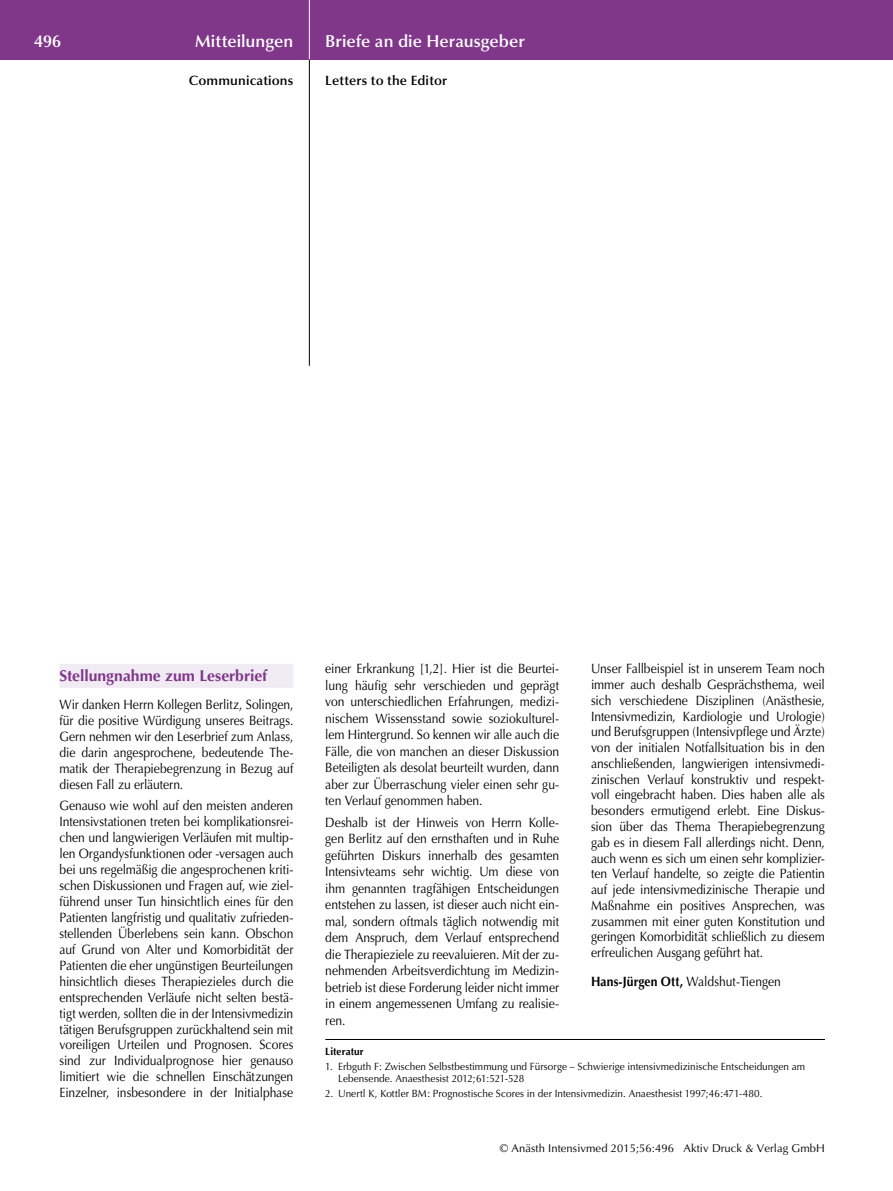
<style>
.page{position:relative;width:893px;height:1191px;background:#fff}
.page>*{position:absolute;margin:0;border:0;box-sizing:border-box;transform-origin:0 0}
.t1{font:600 17.25px "Optima";color:#fff}
.t2{font:700 15.75px "Optima";color:#803689}
.t3{font:13.5px/15.9px "Optima";letter-spacing:-.005em;color:#000;text-align:justify;scale:.9 1}
.t4{font:600 13.5px "Optima";letter-spacing:.01em;color:#000}
.t5{font:11.25px "Optima";letter-spacing:.005em;color:#000}
.t6{font:10.5px/12px "Optima";letter-spacing:.005em;color:#000;scale:.95 1}
.t7{font:700 10.5px "Optima";letter-spacing:.01em;color:#000;scale:.95 1}
.s1{font-weight:700}
</style>
<div class="page">
<div style="left:0;top:0;width:893px;height:60px;background:#803689"></div>
<hr style="left:309px;top:0;width:1px;height:60px;background:#fff">
<hr style="left:309px;top:60px;width:1px;height:306px;background:#000">
<div style="left:60px;top:664px;width:233px;height:24px;background:#f1ebf4"></div>
<hr style="left:325px;top:1039px;width:500px;height:1px;background:#000">
<p class="t1" style="left:34px;top:31px;width:29px">496</p>
<p class="t1" style="left:195px;top:31px;width:100px">Mitteilungen</p>
<p class="t4" style="left:189px;top:73px;width:106px">Communications</p>
<p class="t1" style="left:325px;top:31px;width:201px">Briefe an die Herausgeber</p>
<p class="t4" style="left:325px;top:73px;width:123px">Letters to the Editor</p>
<p class="t2" style="left:60px;top:666px;width:209px">Stellungnahme zum Leserbrief</p>
<p class="t3" style="left:60px;top:696px;width:261px">Wir danken Herrn Kollegen Berlitz, Solingen, für die positive Würdigung unseres Beitrags.<br>Gern nehmen wir den Leserbrief zum Anlass, die darin angesprochene, bedeutende The&shy;matik der Therapiebegrenzung in Bezug auf diesen Fall zu erläutern.</p>
<p class="t3" style="left:60px;top:797px;width:261px">Genauso wie wohl auf den meisten anderen Intensivstationen treten bei komplikationsrei&shy;chen und langwierigen Verläufen mit multip&shy;len Organdysfunktionen oder -versagen auch bei uns regelmäßig die angesprochenen kriti&shy;schen Diskussionen und Fragen auf, wie ziel&shy;führend unser Tun hinsichtlich eines für den Patienten langfristig und qualitativ zufrieden&shy;stellenden Überlebens sein kann. Obschon auf Grund von Alter und Komorbidität der Patienten die eher ungünstigen Beurteilungen hinsichtlich dieses Therapiezieles durch die entsprechenden Verläufe nicht selten bestä&shy;tigt werden, sollten die in der Intensivmedizin tätigen Berufsgruppen zurückhaltend sein mit voreiligen Urteilen und Prognosen. Scores sind zur Individualprognose hier genauso limitiert wie die schnellen Einschätzungen Einzelner, insbesondere in der Initialphase</p>
<p class="t3" style="left:325px;top:661px;width:261px;line-height:16.5px">einer Erkrankung [1,2]. Hier ist die Beurtei&shy;lung häufig sehr verschieden und geprägt von unterschiedlichen Erfahrungen, medizi&shy;nischem Wissensstand sowie soziokulturel&shy;lem Hintergrund. So kennen wir alle auch die Fälle, die von manchen an dieser Diskussion Beteiligten als desolat beurteilt wurden, dann aber zur Überraschung vieler einen sehr gu&shy;ten Verlauf genommen haben.</p>
<p class="t3" style="left:325px;top:814px;width:261px;line-height:16.5px">Deshalb ist der Hinweis von Herrn Kolle&shy;gen Berlitz auf den ernsthaften und in Ruhe geführten Diskurs innerhalb des gesamten Intensivteams sehr wichtig. Um diese von ihm genannten tragfähigen Entscheidungen entstehen zu lassen, ist dieser auch nicht ein&shy;mal, sondern oftmals täglich notwendig mit dem Anspruch, dem Verlauf entsprechend die Therapieziele zu reevaluieren. Mit der zu&shy;nehmenden Arbeitsverdichtung im Medizin&shy;betrieb ist diese Forderung leider nicht immer in einem angemessenen Umfang zu realisie&shy;ren.</p>
<p class="t3" style="left:591px;top:661px;width:261px">Unser Fallbeispiel ist in unserem Team noch immer auch deshalb Gesprächsthema, weil sich verschiedene Disziplinen (Anästhesie, Intensivmedizin, Kardiologie und Urologie) und Berufsgruppen (Intensivpflege und Ärzte) von der initialen Notfallsituation bis in den anschließenden, langwierigen intensivmedi&shy;zinischen Verlauf konstruktiv und respekt&shy;voll eingebracht haben. Dies haben alle als besonders ermutigend erlebt. Eine Diskus&shy;sion über das Thema Therapiebegrenzung gab es in diesem Fall allerdings nicht. Denn, auch wenn es sich um einen sehr komplizier&shy;ten Verlauf handelte, so zeigte die Patientin auf jede intensivmedizinische Therapie und Maßnahme ein positives Ansprechen, was zusammen mit einer guten Konstitution und geringen Komorbidität schließlich zu diesem erfreulichen Ausgang geführt hat.</p>
<p class="t3" style="left:591px;top:973px;width:213px"><span class="s1">Hans-Jürgen Ott,</span> Waldshut-Tiengen</p>
<p class="t7" style="left:325px;top:1045px;width:42px">Literatur</p>
<p class="t6" style="left:338px;top:1060px;width:493px;text-indent:-13px">1. Erbguth F: Zwischen Selbstbestimmung und Fürsorge – Schwierige intensivmedizinische Entscheidungen am<br>Lebensende. Anaesthesist 2012;61:521-528</p>
<p class="t6" style="left:325px;top:1088px;width:462px">2. Unertl K, Kottler BM: Prognostische Scores in der Intensivmedizin. Anaesthesist 1997;46:471-480.</p>
<p class="t5" style="left:500px;top:1142px;width:327px">© Anästh Intensivmed 2015;56:496 Aktiv Druck &amp; Verlag GmbH</p>
</div>
